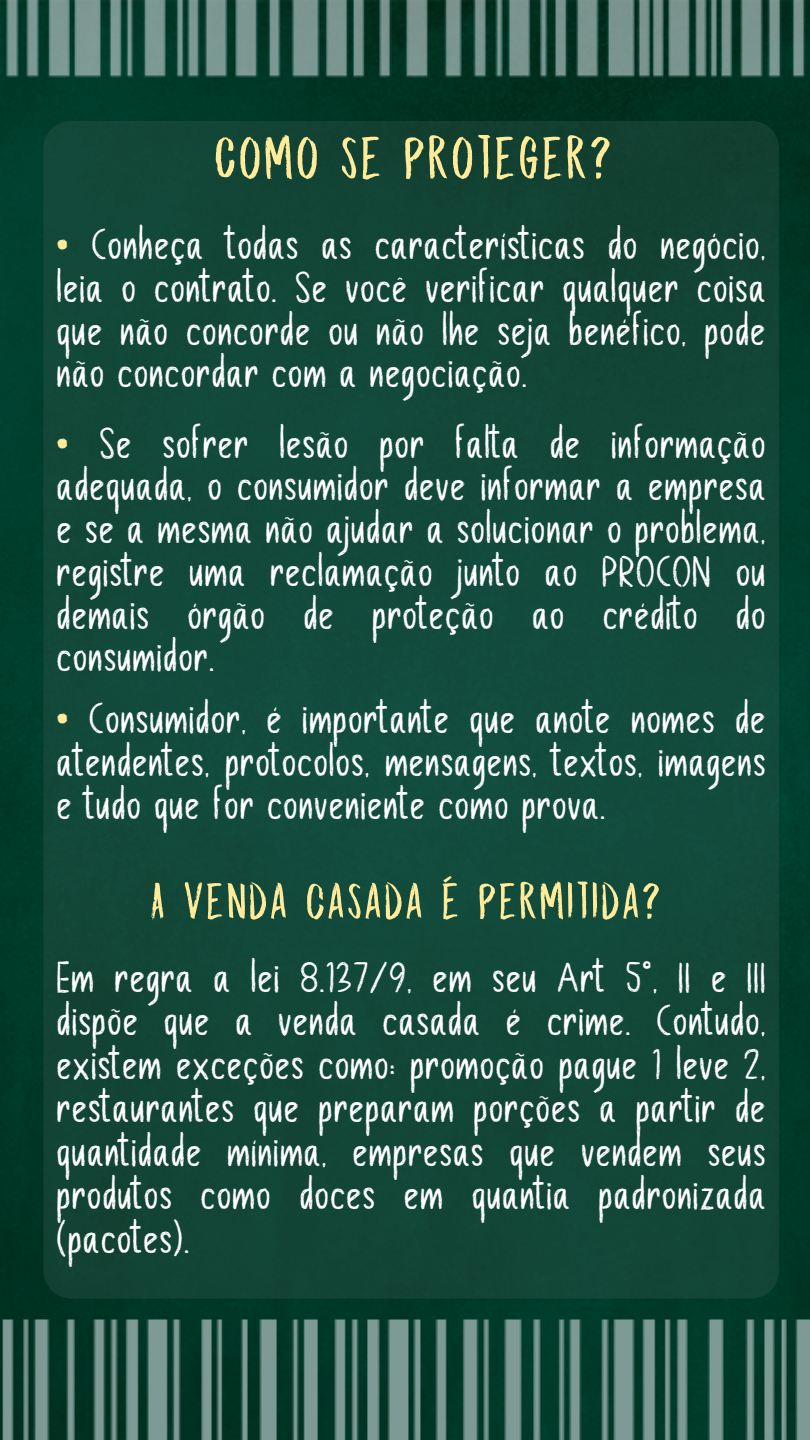
<style>
.page{position:relative;width:810px;height:1440px;background:#fff}
.page>*{position:absolute;margin:0;border:0;box-sizing:border-box;transform-origin:0 0}
.t1{font:60.6px "DK Midnight Chalker";letter-spacing:.035em;color:#ffeb9a}
.t2{font:51.6px "DK Midnight Chalker";letter-spacing:.035em;color:#ffeb9a}
.t3{font:43px/42.8px "Chalk Board";letter-spacing:.035em;color:#fff;text-align:justify}
.s1{color:#ffeb9a}
</style>
<div class="page">
<img style="left:0;top:0;width:810px;height:1440px">
<div style="left:43px;top:121px;width:736px;height:1178px;background:#124838"></div>
<p class="t1" style="left:214px;top:123px;width:399px">COMO SE PROTEGER?</p>
<p class="t3" style="left:58px;top:223px;width:710px"><span class="s1">•</span> Conheça todas as características do negócio, leia o contrato. Se você verificar qualquer coisa que não concorde ou não lhe seja benéfico, pode não concordar com a negociação.</p>
<p class="t3" style="left:58px;top:421px;width:710px"><span class="s1">•</span> Se sofrer lesão por falta de informação adequada, o consumidor deve informar a empresa e se a mesma não ajudar a solucionar o problema, registre uma reclamação junto ao PROCON ou demais órgão de proteção ao crédito do consumidor.</p>
<p class="t3" style="left:58px;top:697px;width:710px"><span class="s1">•</span> Consumidor, é importante que anote nomes de atendentes, protocolos, mensagens, textos, imagens e tudo que for conveniente como prova.</p>
<p class="t2" style="left:150px;top:871px;width:512px">A VENDA CASADA É PERMITIDA?</p>
<p class="t3" style="left:58px;top:955px;width:710px;line-height:43.5px">Em regra a lei 8.137/9, em seu Art 5°, II e III dispõe que a venda casada é crime. Contudo, existem exceções como: promoção pague 1 leve 2, restaurantes que preparam porções a partir de quantidade mínima, empresas que vendem seus produtos como doces em quantia padronizada (pacotes).</p>
</div>
